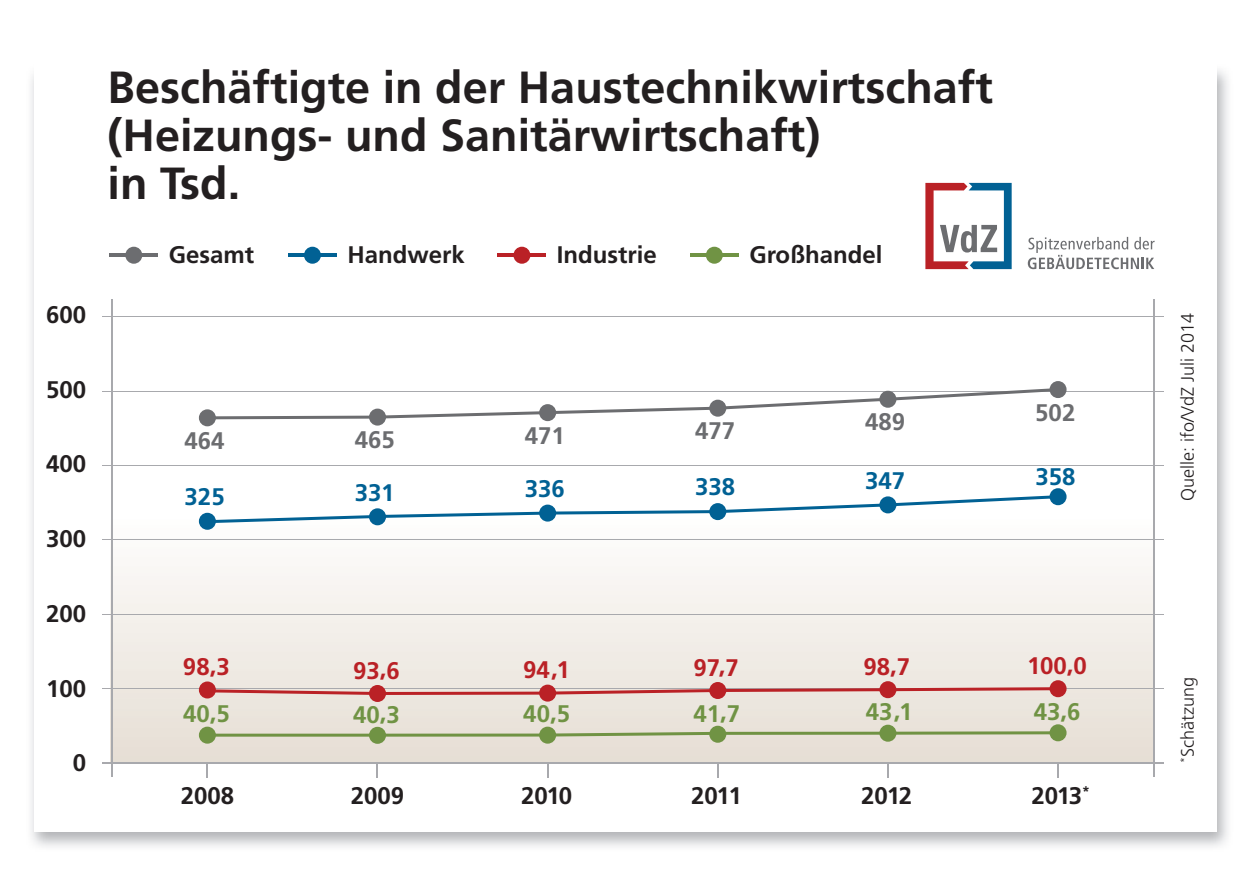
<style>
.page{position:relative;width:1259px;height:893px;background:#fff}
.page>*{position:absolute;margin:0;border:0;box-sizing:border-box;transform-origin:0 0}
.t1{font:700 45px/48px "Frutiger";color:#231f20}
.t2{font:700 24px "Frutiger";color:#231f20}
.t3{font:700 24px "Frutiger";color:#ba2126}
.t4{font:700 24px "Frutiger";color:#709344}
.t5{font:700 24px "Frutiger";color:#6c6d70}
.t6{font:700 24px "Frutiger";color:#016194}
.t7{font:300 18px "Frutiger";color:#231f20}
</style>
<div class="page">
<hr style="left:207px;top:318px;width:1px;height:459px;background:#a8a9ad">
<hr style="left:377px;top:318px;width:1px;height:459px;background:#a8a9ad">
<hr style="left:547px;top:318px;width:1px;height:459px;background:#a8a9ad">
<hr style="left:717px;top:318px;width:1px;height:459px;background:#a8a9ad">
<hr style="left:887px;top:318px;width:1px;height:459px;background:#a8a9ad">
<hr style="left:1057px;top:318px;width:1px;height:459px;background:#a8a9ad">
<div style="left:111px;top:311px;width:1043px;height:203px;background:#fff"></div>
<div style="left:111px;top:507px;width:1043px;height:257px;background:linear-gradient(to bottom,#fff,#e5ded3)"></div>
<hr style="left:102px;top:316px;width:1061px;height:1px;background:#a8a9ad">
<hr style="left:111px;top:299px;width:1px;height:478px;background:#a8a9ad">
<hr style="left:1153px;top:299px;width:1px;height:478px;background:#a8a9ad">
<svg style="left:1027px;top:237px;width:127px;height:32px"></svg>
<svg style="left:925px;top:183px;width:86px;height:86px"></svg>
<hr style="left:102px;top:762px;width:1061px;height:2px;background:#a8a9ad">
<hr style="left:102px;top:688px;width:1061px;height:1px;background:#a8a9ad">
<hr style="left:102px;top:614px;width:1061px;height:1px;background:#a8a9ad">
<hr style="left:102px;top:539px;width:1061px;height:1px;background:#a8a9ad">
<hr style="left:102px;top:465px;width:1061px;height:1px;background:#a8a9ad">
<hr style="left:102px;top:391px;width:1061px;height:1px;background:#a8a9ad">
<div style="left:199px;top:409px;width:17px;height:17px;background:#6c6d70;border-radius:50%"></div>
<div style="left:369px;top:409px;width:17px;height:17px;background:#6c6d70;border-radius:50%"></div>
<div style="left:539px;top:404px;width:17px;height:17px;background:#6c6d70;border-radius:50%"></div>
<div style="left:1049px;top:381px;width:17px;height:17px;background:#6c6d70;border-radius:50%"></div>
<div style="left:199px;top:513px;width:17px;height:17px;background:#016194;border-radius:50%"></div>
<div style="left:199px;top:681px;width:17px;height:17px;background:#ba2126;border-radius:50%"></div>
<div style="left:369px;top:508px;width:17px;height:17px;background:#016194;border-radius:50%"></div>
<div style="left:369px;top:685px;width:17px;height:17px;background:#ba2126;border-radius:50%"></div>
<div style="left:539px;top:685px;width:17px;height:17px;background:#ba2126;border-radius:50%"></div>
<div style="left:709px;top:682px;width:17px;height:17px;background:#ba2126;border-radius:50%"></div>
<div style="left:879px;top:681px;width:17px;height:17px;background:#ba2126;border-radius:50%"></div>
<div style="left:1049px;top:488px;width:17px;height:17px;background:#016194;border-radius:50%"></div>
<div style="left:1049px;top:680px;width:17px;height:17px;background:#ba2126;border-radius:50%"></div>
<div style="left:199px;top:727px;width:17px;height:17px;background:#709344;border-radius:50%"></div>
<div style="left:369px;top:727px;width:17px;height:17px;background:#709344;border-radius:50%"></div>
<div style="left:539px;top:727px;width:17px;height:17px;background:#709344;border-radius:50%"></div>
<div style="left:709px;top:726px;width:17px;height:17px;background:#709344;border-radius:50%"></div>
<div style="left:879px;top:725px;width:17px;height:17px;background:#709344;border-radius:50%"></div>
<div style="left:1049px;top:724px;width:17px;height:17px;background:#709344;border-radius:50%"></div>
<svg style="left:215px;top:731px;width:836px;height:6px;background:#a7b788"></svg>
<svg style="left:214px;top:687px;width:839px;height:8px;background:#d18d8c"></svg>
<svg style="left:207px;top:495px;width:851px;height:28px"></svg>
<svg style="left:207px;top:388px;width:849px;height:31px"></svg>
<div style="left:304px;top:247px;width:17px;height:17px;background:#016194;border-radius:50%"></div>
<div style="left:125px;top:247px;width:17px;height:17px;background:#6c6d70;border-radius:50%"></div>
<div style="left:513px;top:247px;width:17px;height:17px;background:#ba2126;border-radius:50%"></div>
<div style="left:706px;top:247px;width:17px;height:17px;background:#709344;border-radius:50%"></div>
<hr style="left:288px;top:254px;width:49px;height:3px;background:#016194">
<hr style="left:109px;top:254px;width:49px;height:3px;background:#6c6d70">
<hr style="left:497px;top:254px;width:49px;height:3px;background:#ba2126">
<hr style="left:690px;top:254px;width:49px;height:3px;background:#709344">
<div style="left:879px;top:391px;width:17px;height:17px;background:#6c6d70;border-radius:50%"></div>
<p class="t2" style="left:46px;top:301px;width:42px">600</p>
<p class="t2" style="left:46px;top:375px;width:42px">500</p>
<p class="t2" style="left:46px;top:450px;width:42px">400</p>
<p class="t2" style="left:46px;top:525px;width:42px">300</p>
<p class="t2" style="left:46px;top:599px;width:42px">200</p>
<p class="t2" style="left:46px;top:674px;width:42px">100</p>
<p class="t2" style="left:73px;top:749px;width:15px">0</p>
<h1 class="t1" style="left:108px;top:63px;width:887px">Beschäftigte in der Haustechnikwirtschaft (Heizungs- und Sanitärwirtschaft)<br>in Tsd.</h1>
<p class="t2" style="left:169px;top:240px;width:87px">Gesamt</p>
<p class="t2" style="left:347px;top:240px;width:119px">Handwerk</p>
<p class="t2" style="left:557px;top:240px;width:102px">Industrie</p>
<p class="t2" style="left:749px;top:240px;width:134px">Großhandel</p>
<p class="t5" style="left:185px;top:426px;width:42px">464</p>
<p class="t5" style="left:355px;top:426px;width:42px">465</p>
<p class="t5" style="left:525px;top:421px;width:42px">471</p>
<p class="t5" style="left:695px;top:417px;width:42px">477</p>
<p class="t5" style="left:865px;top:408px;width:42px">489</p>
<p class="t5" style="left:1035px;top:398px;width:42px">502</p>
<p class="t6" style="left:185px;top:483px;width:42px">325</p>
<p class="t6" style="left:355px;top:478px;width:41px">331</p>
<p class="t6" style="left:525px;top:474px;width:42px">336</p>
<p class="t6" style="left:695px;top:473px;width:42px">338</p>
<p class="t6" style="left:865px;top:466px;width:42px">347</p>
<p class="t6" style="left:1035px;top:462px;width:42px">358</p>
<p class="t3" style="left:183px;top:653px;width:48px">98,3</p>
<p class="t3" style="left:353px;top:656px;width:48px">93,6</p>
<p class="t3" style="left:523px;top:656px;width:48px">94,1</p>
<p class="t3" style="left:693px;top:653px;width:47px">97,7</p>
<p class="t3" style="left:863px;top:652px;width:48px">98,7</p>
<p class="t3" style="left:1027px;top:651px;width:61px">100,0</p>
<p class="t4" style="left:183px;top:700px;width:48px">40,5</p>
<p class="t4" style="left:353px;top:700px;width:48px">40,3</p>
<p class="t4" style="left:523px;top:700px;width:48px">40,5</p>
<p class="t4" style="left:693px;top:699px;width:48px">41,7</p>
<p class="t4" style="left:865px;top:698px;width:48px">43,1</p>
<p class="t4" style="left:1033px;top:698px;width:48px">43,6</p>
<p class="t2" style="left:181px;top:781px;width:55px">2008</p>
<p class="t2" style="left:351px;top:781px;width:55px">2009</p>
<p class="t2" style="left:521px;top:781px;width:53px">2010</p>
<p class="t2" style="left:691px;top:781px;width:52px">2011</p>
<p class="t2" style="left:861px;top:781px;width:52px">2012</p>
<p class="t2" style="left:1031px;top:781px;width:60px">2013<sup>*</sup></p>
<p class="t7" style="left:1177px;top:501px;width:190px;rotate:-90deg">Quelle: ifo/VdZ Juli 2014</p>
<p class="t7" style="left:1177px;top:763px;width:87px;rotate:-90deg"><sup>*</sup>Schätzung</p>
</div>
